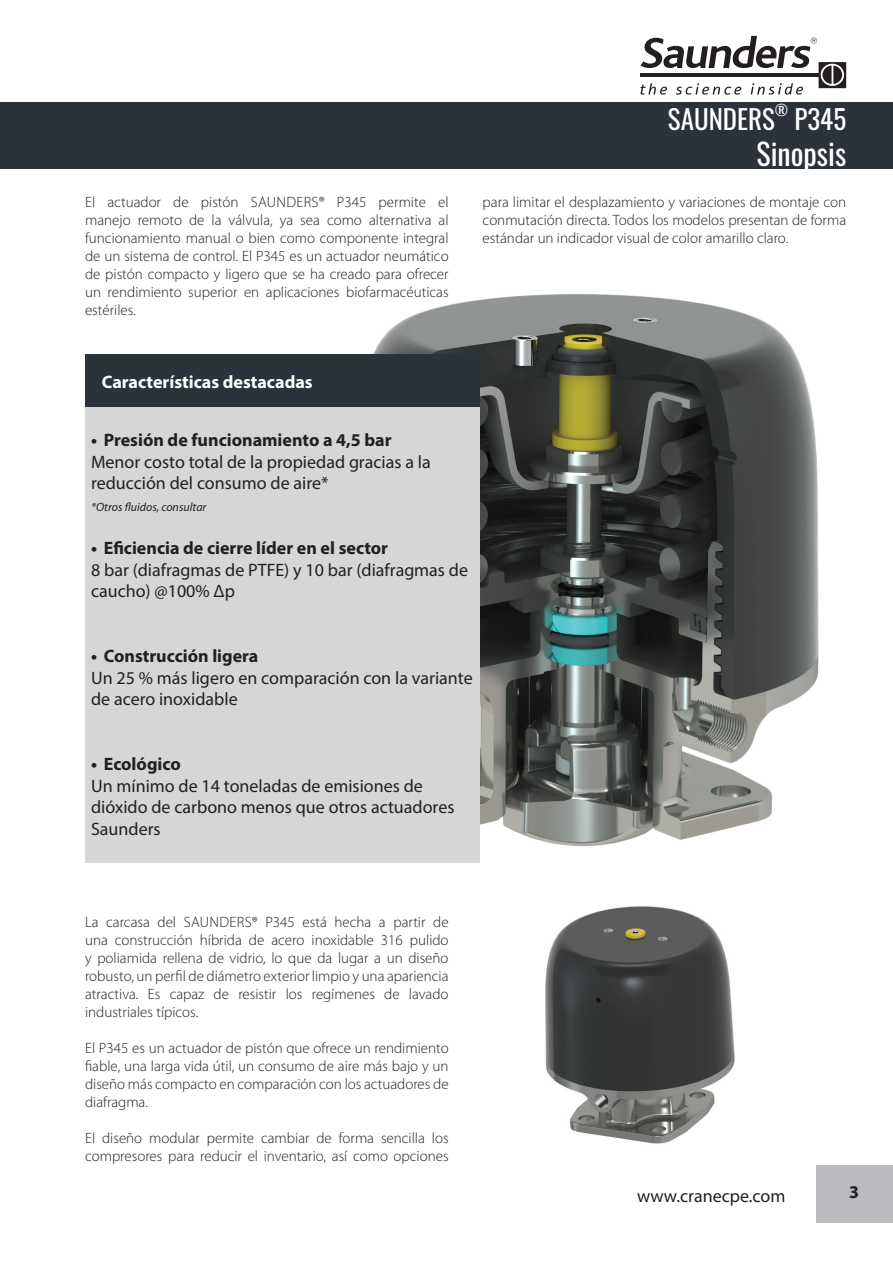
<style>
.page{position:relative;width:893px;height:1263px;background:#fff}
.page>*{position:absolute;margin:0;border:0;box-sizing:border-box;transform-origin:0 0}
.t1{font:30px "Oswald";color:#fff}
.t2{font:27px "Oswald";color:#fff}
.t3{font:18px/21.6px "Myriad Pro";color:#231f20}
.t4{font:700 18px "Myriad Pro";color:#231f20}
.t5{font:700 18px "Myriad Pro";color:#fff}
.t6{font:300 15px/18px "Myriad Pro";color:#231f20;text-align:justify}
.t7{font:15px "Oswald";color:#fff}
.t8{font:italic 12px "Myriad Pro";color:#231f20}
</style>
<div class="page">
<div style="left:0;top:102px;width:893px;height:66px;background:#2b3239"></div>
<div style="left:816px;top:1165px;width:77px;height:57px;background:#babbbe"></div>
<svg style="left:640px;top:36px;width:206px;height:59px"></svg>
<img style="left:373px;top:294px;width:446px;height:553px">
<div style="left:85px;top:354px;width:395px;height:53px;background:#2b3239"></div>
<div style="left:85px;top:407px;width:395px;height:456px;background:#d5d6d8"></div>
<img style="left:545px;top:906px;width:190px;height:238px">
<p class="t6" style="left:85px;top:193px;width:365px">El actuador de pistón SAUNDERS® P345 permite el manejo remoto de la válvula, ya sea como alternativa al funcionamiento manual o bien como componente integral de un sistema de control. El P345 es un actuador neumático de pistón compacto y ligero que se ha creado para ofrecer un rendimiento superior en aplicaciones biofarmacéuticas estériles.</p>
<h2 class="t2" style="left:668px;top:95px;width:108px">SAUNDERS</h2>
<p class="t7" style="left:775px;top:97px;width:15px">®</p>
<h2 class="t2" style="left:794px;top:95px;width:53px">P345</h2>
<h1 class="t1" style="left:756px;top:127px;width:91px">Sinopsis</h1>
<p class="t6" style="left:483px;top:193px;width:365px">para limitar el desplazamiento y variaciones de montaje con conmutación directa. Todos los modelos presentan de forma estándar un indicador visual de color amarillo claro.</p>
<p class="t5" style="left:102px;top:370px;width:212px">Características destacadas</p>
<p class="t4" style="left:91px;top:428px;width:302px">• Presión de funcionamiento a 4,5 bar</p>
<p class="t3" style="left:91px;top:451px;width:341px">Menor costo total de la propiedad gracias a la reducción del consumo de aire*</p>
<p class="t8" style="left:91px;top:500px;width:117px">*Otros fluidos, consultar</p>
<p class="t4" style="left:91px;top:536px;width:299px">• Eficiencia de cierre líder en el sector</p>
<p class="t3" style="left:91px;top:559px;width:379px">8 bar (diafragmas de PTFE) y 10 bar (diafragmas de caucho) @100% Δp</p>
<p class="t4" style="left:91px;top:644px;width:169px">• Construcción ligera</p>
<p class="t3" style="left:91px;top:667px;width:383px">Un 25 % más ligero en comparación con la variante de acero inoxidable</p>
<p class="t4" style="left:91px;top:752px;width:91px">• Ecológico</p>
<p class="t3" style="left:91px;top:775px;width:365px">Un mínimo de 14 toneladas de emisiones de dióxido de carbono menos que otros actuadores<br>Saunders</p>
<p class="t6" style="left:85px;top:913px;width:365px">La carcasa del SAUNDERS® P345 está hecha a partir de una construcción híbrida de acero inoxidable 316 pulido y poliamida rellena de vidrio, lo que da lugar a un diseño robusto, un perfil de diámetro exterior limpio y una apariencia atractiva. Es capaz de resistir los regímenes de lavado industriales típicos.</p>
<p class="t6" style="left:85px;top:1039px;width:365px">El P345 es un actuador de pistón que ofrece un rendimiento fiable, una larga vida útil, un consumo de aire más bajo y un diseño más compacto en comparación con los actuadores de diafragma.</p>
<p class="t6" style="left:85px;top:1129px;width:365px">El diseño modular permite cambiar de forma sencilla los compresores para reducir el inventario, así como opciones</p>
<p class="t3" style="left:637px;top:1184px;width:150px">www.cranecpe.com</p>
<p class="t4" style="left:849px;top:1180px;width:11px">3</p>
</div>
